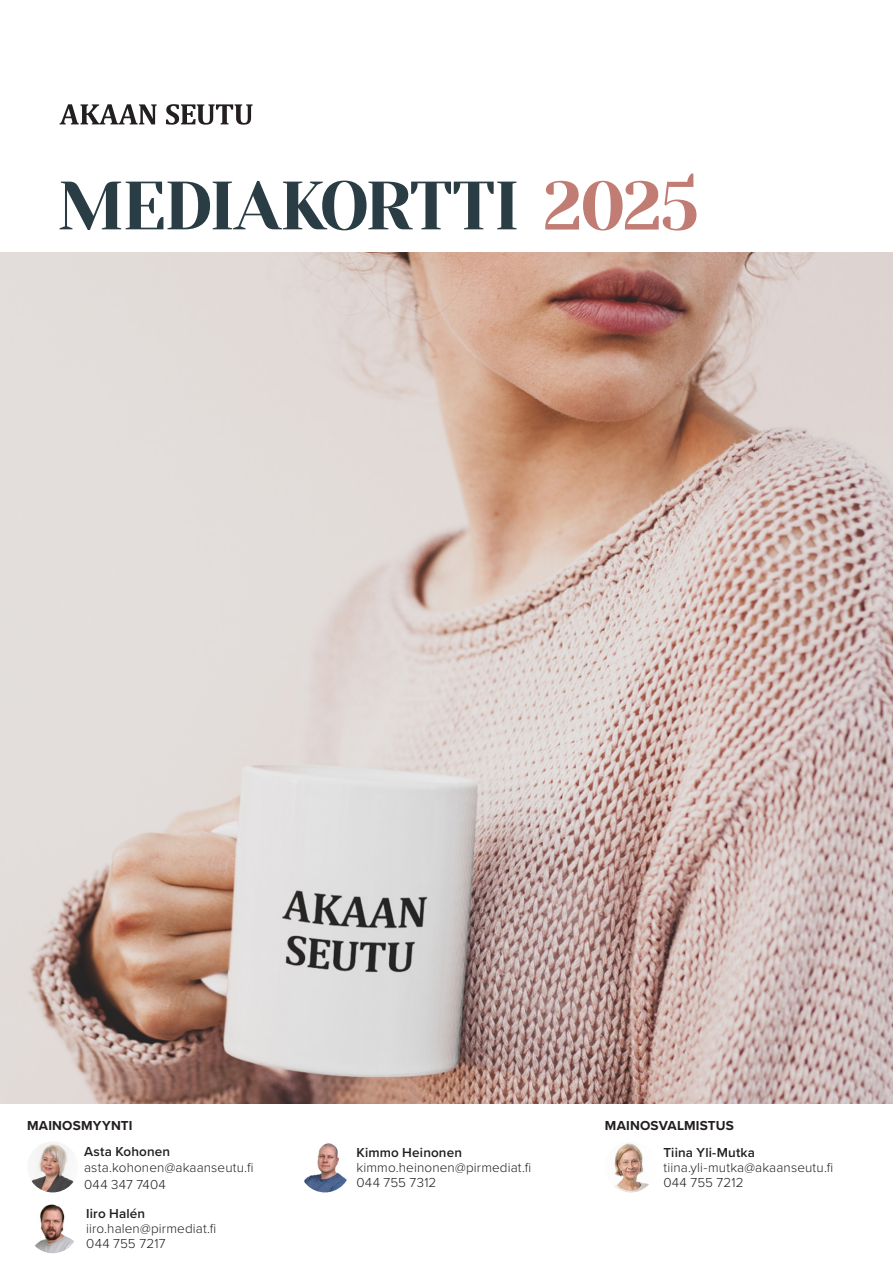
<style>
.page{position:relative;width:893px;height:1263px;background:#fff}
.page>*{position:absolute;margin:0;border:0;box-sizing:border-box;transform-origin:0 0}
.t1{font:68.25px "Yeseva One";color:#c17c74}
.t2{font:300 13.5px/15px "Proxima Nova";letter-spacing:.01em;color:#231f20}
.t3{font:600 13.5px "Proxima Nova";letter-spacing:.01em;color:#231f20}
.t4{font:700 13.5px "Proxima Nova";letter-spacing:.015em;color:#231f20}
</style>
<div class="page">
<svg style="left:60px;top:181px;width:457px;height:49px"></svg>
<img style="left:0;top:253px;width:893px;height:850px">
<svg style="left:60px;top:104px;width:193px;height:21px"></svg>
<img style="left:27px;top:1141px;width:51px;height:51px;border-radius:26px">
<img style="left:605px;top:1141px;width:51px;height:51px;border-radius:26px">
<img style="left:299px;top:1141px;width:51px;height:51px;border-radius:26px">
<img style="left:27px;top:1202px;width:51px;height:51px;border-radius:26px">
<h1 class="t1" style="left:543px;top:165px;width:157px">2025</h1>
<p class="t4" style="left:27px;top:1115px;width:107px">MAINOSMYYNTI</p>
<p class="t4" style="left:605px;top:1115px;width:130px">MAINOSVALMISTUS</p>
<p class="t3" style="left:356px;top:1143px;width:107px">Kimmo Heinonen</p>
<p class="t2" style="left:356px;top:1159px;width:176px">kimmo.heinonen@pirmediat.fi<br>044 755 7312</p>
<p class="t3" style="left:86px;top:1203px;width:61px">Iiro Halén</p>
<p class="t2" style="left:86px;top:1220px;width:132px">iiro.halen@pirmediat.fi<br>044 755 7217</p>
<p class="t3" style="left:84px;top:1141px;width:88px">Asta Kohonen</p>
<p class="t2" style="left:84px;top:1159px;width:171px;line-height:16.5px">asta.kohonen@akaanseutu.fi<br>044 347 7404</p>
<p class="t3" style="left:663px;top:1143px;width:93px">Tiina Yli-Mutka</p>
<p class="t2" style="left:663px;top:1159px;width:171px">tiina.yli-mutka@akaanseutu.fi<br>044 755 7212</p>
</div>
